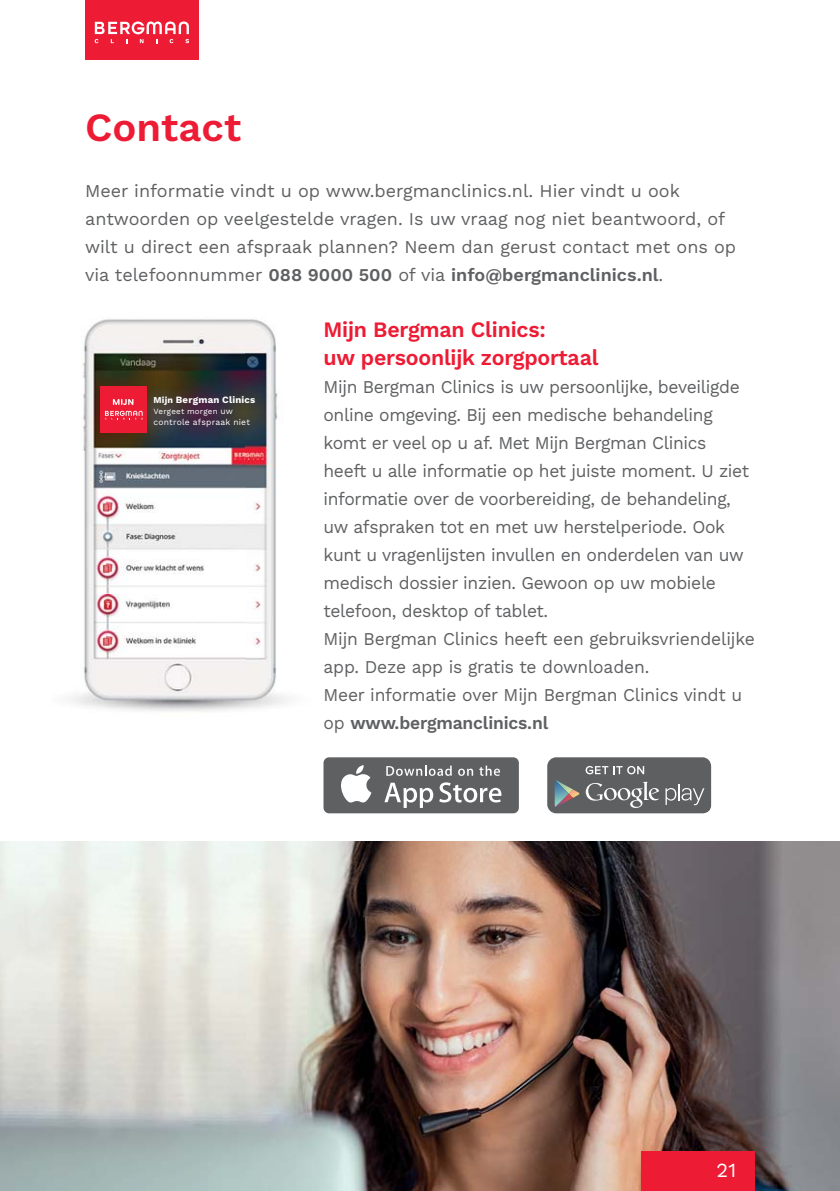
<style>
.page{position:relative;width:840px;height:1191px;background:#fff}
.page>*{position:absolute;margin:0;border:0;box-sizing:border-box;transform-origin:0 0}
.t1{font:600 40px "Work Sans";color:#ed1b34}
.t2{font:600 22px/28px "Work Sans";letter-spacing:-.01em;color:#ed1b34}
.t3{font:20px "Work Sans";color:#fff}
.t4{font:18px/28px "Work Sans";letter-spacing:-.02em;color:#5f6062}
.t5{font:18px/28px "Work Sans";color:#5f6062}
.t6{font:700 9.6px "Work Sans";letter-spacing:.025em;color:#fff}
.t7{font:8.6px "Work Sans";letter-spacing:.025em;color:#fff}
.t8{font:8px "Work Sans";letter-spacing:.025em;color:#fff}
.s1{font-weight:600}
.s2{font-size:9px}
.s3{font-size:8.6px}
</style>
<div class="page">
<img style="left:69px;top:319px;width:219px;height:393px">
<div style="left:100px;top:386px;width:47px;height:46px;background:#ed1b34"></div>
<svg style="left:105px;top:411px;width:38px;height:8px"></svg>
<svg style="left:113px;top:399px;width:20px;height:6px"></svg>
<div style="left:323px;top:757px;width:195px;height:56px;background:#5f6062;border-radius:6px"></div>
<svg style="left:341px;top:765px;width:30px;height:37px"></svg>
<svg style="left:384px;top:782px;width:49px;height:26px"></svg>
<svg style="left:439px;top:782px;width:62px;height:20px"></svg>
<svg style="left:386px;top:765px;width:65px;height:11px"></svg>
<svg style="left:458px;top:768px;width:15px;height:8px"></svg>
<svg style="left:479px;top:765px;width:20px;height:11px"></svg>
<div style="left:547px;top:757px;width:163px;height:56px;background:#5e5f61;border-radius:9px"></div>
<svg style="left:585px;top:782px;width:74px;height:26px"></svg>
<svg style="left:665px;top:784px;width:39px;height:21px"></svg>
<svg style="left:554px;top:780px;width:25px;height:27px"></svg>
<svg style="left:585px;top:766px;width:58px;height:8px"></svg>
<img style="left:0;top:841px;width:839px;height:350px">
<div style="left:85px;top:0;width:113px;height:59px;background:#ed1b34"></div>
<svg style="left:95px;top:22px;width:94px;height:21px"></svg>
<div style="left:641px;top:1151px;width:113px;height:40px;background:#ed1b34"></div>
<h1 class="t1" style="left:85px;top:111px;width:157px">Contact</h1>
<p class="t5" style="left:85px;top:178px;width:652px">Meer informatie vindt u op www.bergmanclinics.nl. Hier vindt u ook antwoorden op veelgestelde vragen. Is uw vraag nog niet beantwoord, of wilt u direct een afspraak plannen? Neem dan gerust contact met ons op via telefoonnummer <span class="s1">088 9000 500</span> of via <span class="s1">info@bergmanclinics.nl</span>.</p>
<p class="t2" style="left:323px;top:317px;width:276px">Mijn Bergman Clinics:<br>uw persoonlijk zorgportaal</p>
<p class="t4" style="left:323px;top:374px;width:432px">Mijn Bergman Clinics is uw persoonlijke, beveiligde online omgeving. Bij een medische behandeling komt er veel op u af. Met Mijn Bergman Clinics<br>heeft u alle informatie op het juiste moment. U ziet informatie over de voorbereiding, de behandeling, uw afspraken tot en met uw herstelperiode. Ook kunt u vragenlijsten invullen en onderdelen van uw medisch dossier inzien. Gewoon op uw mobiele telefoon, desktop of tablet.<br>Mijn Bergman Clinics heeft een gebruiksvriendelijke app. Deze app is gratis te downloaden.<br>Meer informatie over Mijn Bergman Clinics vindt u op <span class="s1">www.bergmanclinics.nl</span></p>
<p class="t6" style="left:153px;top:394px;width:103px"><span class="s2">Mijn</span> Bergman Clinics</p>
<p class="t8" style="left:153px;top:408px;width:81px">Vergeet morgen <span class="s3">uw</span></p>
<p class="t7" style="left:153px;top:419px;width:98px">controle afspraak niet</p>
<p class="t3" style="left:716px;top:1163px;width:21px">21</p>
</div>
